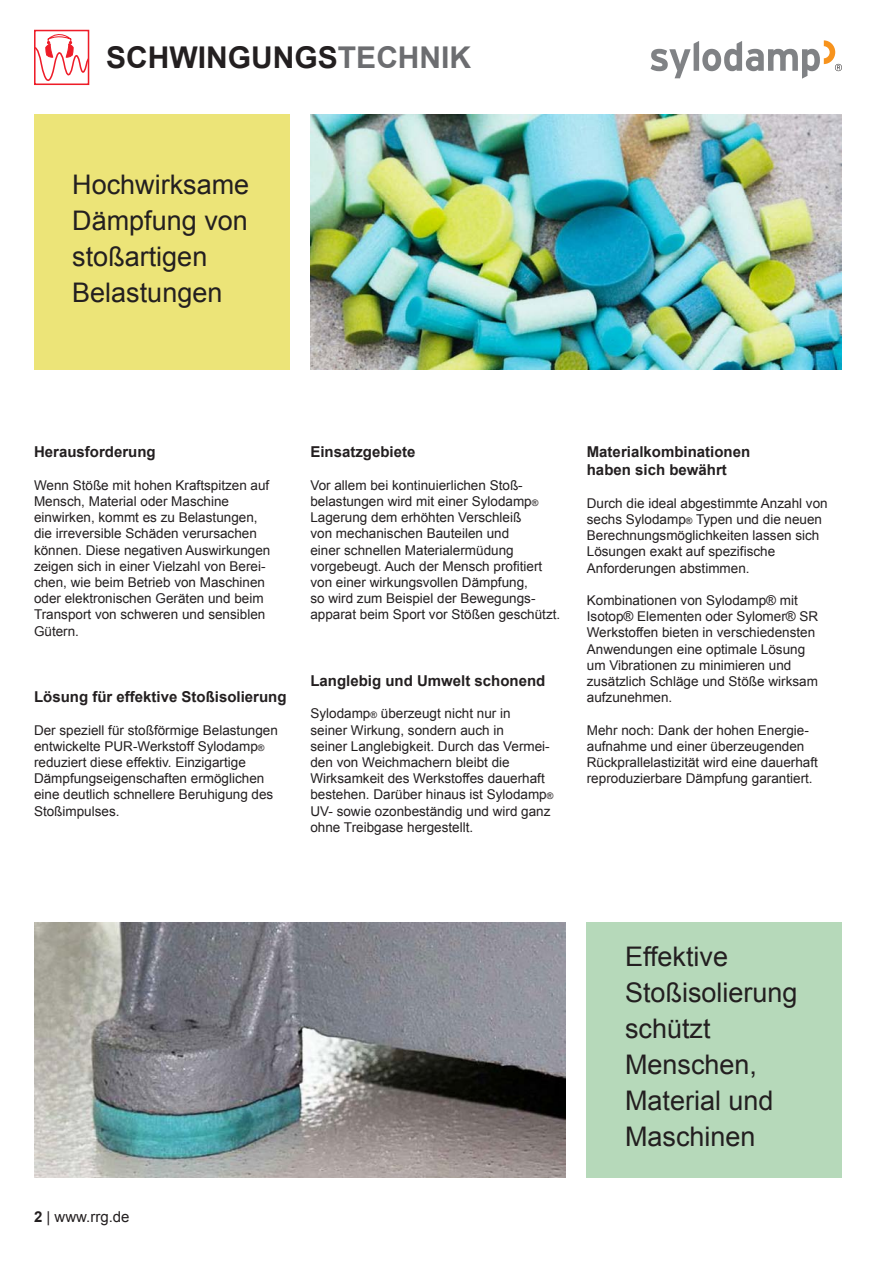
<style>
.page{position:relative;width:893px;height:1263px;background:#fff}
.page>*{position:absolute;margin:0;border:0;box-sizing:border-box;transform-origin:0 0}
.t1{font:700 30px "Arial";color:#231f20}
.t2{font:27px/36px "Arial";color:#231f20}
.t3{font:700 15px/18px "Arial";color:#231f20}
.t4{font:15px "Arial";color:#231f20}
.t5{font:13.5px/16.2px "Arial";color:#231f20}
.s1{color:#6c6d70}
.s2{font-size:9px}
.s3{font-weight:700}
</style>
<div class="page">
<svg style="left:34px;top:29px;width:56px;height:57px"></svg>
<svg style="left:651px;top:40px;width:191px;height:39px"></svg>
<div style="left:34px;top:115px;width:255px;height:255px;background:#ece478"></div>
<div style="left:587px;top:923px;width:255px;height:255px;background:#b6d9ba"></div>
<img style="left:310px;top:115px;width:532px;height:255px">
<img style="left:34px;top:923px;width:532px;height:255px">
<h1 class="t1" style="left:106px;top:38px;width:366px">SCHWINGUNGS<span class="s1">TECHNIK</span></h1>
<h2 class="t2" style="left:72px;top:167px;width:179px">Hochwirksame<br>Dämpfung von stoßartigen<br>Belastungen</h2>
<p class="t3" style="left:34px;top:444px;width:123px">Herausforderung</p>
<p class="t5" style="left:34px;top:477px;width:238px">Wenn Stöße mit hohen Kraftspitzen auf Mensch, Material oder Maschine einwirken, kommt es zu Belastungen, die irreversible Schäden verursachen können. Diese negativen Auswirkungen zeigen sich in einer Vielzahl von Berei&shy;chen, wie beim Betrieb von Maschinen oder elektronischen Geräten und beim Transport von schweren und sensiblen Gütern.</p>
<p class="t3" style="left:34px;top:688px;width:254px">Lösung für effektive Stoßisolierung</p>
<p class="t5" style="left:34px;top:722px;width:245px">Der speziell für stoßförmige Belastungen entwickelte PUR-Werkstoff Sylodamp<span class="s2">® </span>reduziert diese effektiv. Einzigartige Dämpfungseigenschaften ermöglichen eine deutlich schnellere Beruhigung des Stoßimpulses.</p>
<p class="t3" style="left:310px;top:444px;width:107px">Einsatzgebiete</p>
<p class="t5" style="left:310px;top:477px;width:251px">Vor allem bei kontinuierlichen Stoß&shy;belastungen wird mit einer Sylodamp<span class="s2">® </span>Lagerung dem erhöhten Verschleiß<br>von mechanischen Bauteilen und<br>einer schnellen Materialermüdung vorgebeugt. Auch der Mensch profitiert von einer wirkungsvollen Dämpfung,<br>so wird zum Beispiel der Bewegungs&shy;apparat beim Sport vor Stößen geschützt.</p>
<p class="t3" style="left:310px;top:672px;width:237px">Langlebig und Umwelt schonend</p>
<p class="t5" style="left:310px;top:706px;width:245px">Sylodamp<span class="s2">®</span> überzeugt nicht nur in<br>seiner Wirkung, sondern auch in<br>seiner Langlebigkeit. Durch das Vermei&shy;den von Weichmachern bleibt die Wirksamkeit des Werkstoffes dauerhaft bestehen. Darüber hinaus ist Sylodamp<span class="s2">® </span>UV- sowie ozonbeständig und wird ganz ohne Treibgase hergestellt.</p>
<p class="t3" style="left:587px;top:444px;width:165px">Materialkombinationen haben sich bewährt</p>
<p class="t5" style="left:587px;top:495px;width:242px">Durch die ideal abgestimmte Anzahl von sechs Sylodamp<span class="s2">®</span> Typen und die neuen Berechnungsmöglichkeiten lassen sich Lösungen exakt auf spezifische Anforderungen abstimmen.</p>
<p class="t5" style="left:587px;top:592px;width:233px">Kombinationen von Sylodamp® mit<br>Isotop® Elementen oder Sylomer® SR<br>Werkstoffen bieten in verschiedensten<br>Anwendungen eine optimale Lösung um Vibrationen zu minimieren und zusätzlich Schläge und Stöße wirksam aufzunehmen.</p>
<p class="t5" style="left:587px;top:722px;width:233px">Mehr noch: Dank der hohen Energie&shy;aufnahme und einer überzeugenden Rückprallelastizität wird eine dauerhaft reproduzierbare Dämpfung garantiert.</p>
<p class="t4" style="left:34px;top:1207px;width:97px"><span class="s3">2</span> | www.rrg.de</p>
<h2 class="t2" style="left:625px;top:939px;width:174px">Effektive<br>Stoßisolierung schützt<br>Menschen,<br>Material und<br>Maschinen</h2>
</div>
